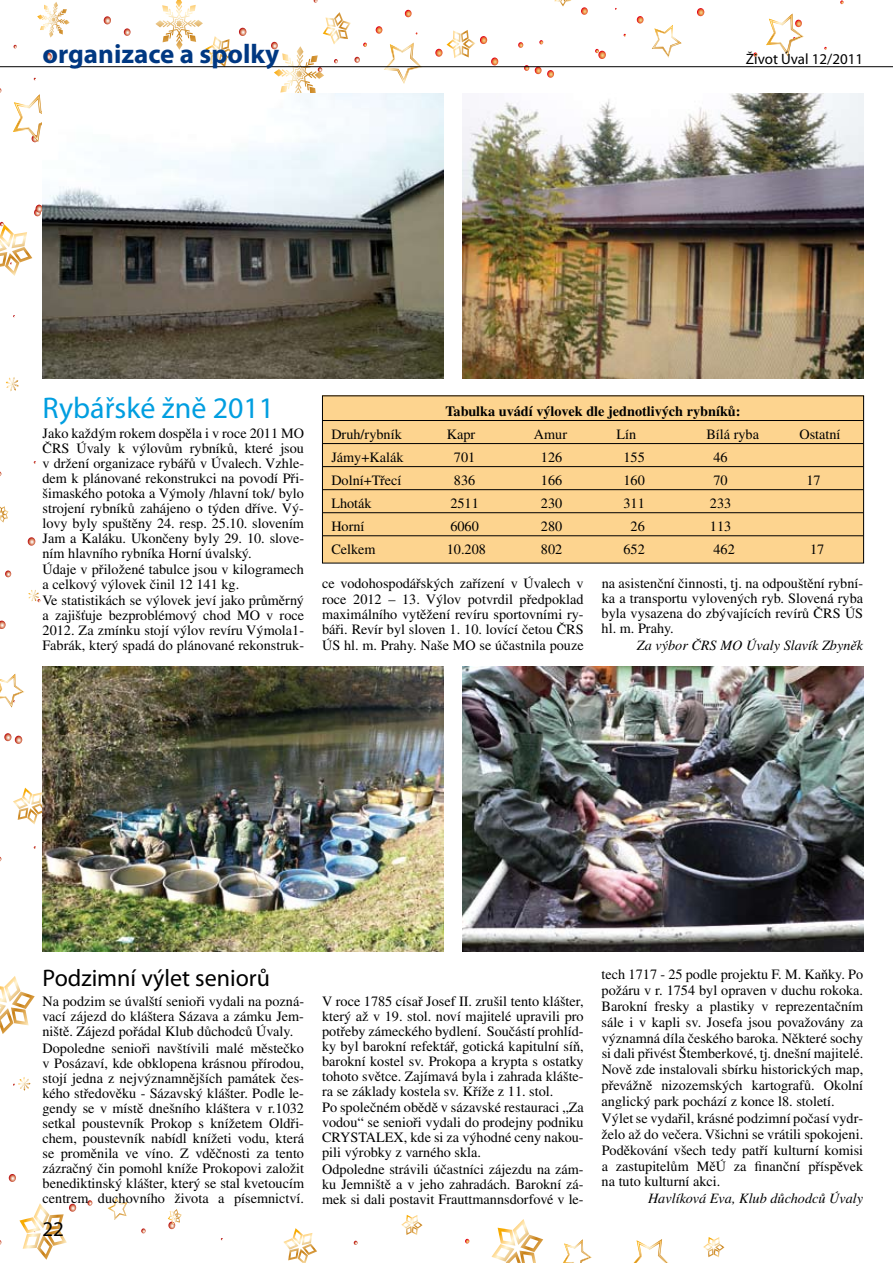
<style>
.page{position:relative;width:893px;height:1263px;background:#fff}
.page>*{position:absolute;margin:0;border:0;box-sizing:border-box;transform-origin:0 0}
.t1{font:30px "Myriad Pro";color:#009ee0}
.t2{font:700 27px "Myriad Pro";color:#003882}
.t3{font:24px "Myriad Pro";color:#000}
.t4{font:21px "Myriad Pro";color:#000}
.t5{font:15px "Myriad Pro";color:#000}
.t6{font:14.25px/15.1px "Times CE";color:#000}
.t7{font:italic 14.25px "Times CE";color:#000}
.t8{font:700 14.25px "Times CE";color:#000}
</style>
<div class="page">
<svg style="left:141px;top:1228px;width:5px;height:5px"></svg>
<svg style="left:87px;top:1200px;width:5px;height:6px"></svg>
<svg style="left:104px;top:16px;width:7px;height:8px"></svg>
<svg style="left:524px;top:65px;width:5px;height:6px"></svg>
<svg style="left:518px;top:42px;width:5px;height:6px"></svg>
<svg style="left:5px;top:570px;width:6px;height:7px"></svg>
<svg style="left:0;top:621px;width:6px;height:8px"></svg>
<svg style="left:697px;top:8px;width:7px;height:8px"></svg>
<svg style="left:465px;top:1239px;width:4px;height:4px"></svg>
<svg style="left:354px;top:1241px;width:4px;height:4px"></svg>
<svg style="left:9px;top:1174px;width:7px;height:8px"></svg>
<svg style="left:34px;top:205px;width:9px;height:11px"></svg>
<svg style="left:405px;top:10px;width:7px;height:7px"></svg>
<svg style="left:581px;top:7px;width:7px;height:8px"></svg>
<svg style="left:539px;top:40px;width:4px;height:4px"></svg>
<svg style="left:535px;top:67px;width:19px;height:11px"></svg>
<svg style="left:753px;top:52px;width:4px;height:5px"></svg>
<svg style="left:376px;top:26px;width:6px;height:8px"></svg>
<svg style="left:124px;top:28px;width:7px;height:8px"></svg>
<svg style="left:4px;top:733px;width:18px;height:11px"></svg>
<svg style="left:637px;top:16px;width:6px;height:8px"></svg>
<svg style="left:595px;top:49px;width:11px;height:10px"></svg>
<svg style="left:45px;top:53px;width:7px;height:7px"></svg>
<svg style="left:840px;top:0;width:4px;height:4px"></svg>
<svg style="left:28px;top:537px;width:7px;height:9px"></svg>
<svg style="left:37px;top:2px;width:33px;height:36px"></svg>
<svg style="left:6px;top:377px;width:13px;height:14px"></svg>
<svg style="left:13px;top:1077px;width:18px;height:14px"></svg>
<svg style="left:28px;top:590px;width:12px;height:12px"></svg>
<svg style="left:0;top:506px;width:9px;height:17px"></svg>
<svg style="left:168px;top:1209px;width:14px;height:20px"></svg>
<svg style="left:13px;top:788px;width:30px;height:37px"></svg>
<svg style="left:283px;top:1228px;width:34px;height:35px"></svg>
<svg style="left:0;top:976px;width:35px;height:58px"></svg>
<svg style="left:491px;top:1219px;width:52px;height:44px"></svg>
<svg style="left:19px;top:1203px;width:57px;height:57px"></svg>
<svg style="left:401px;top:1215px;width:22px;height:20px"></svg>
<svg style="left:703px;top:1237px;width:21px;height:20px"></svg>
<svg style="left:435px;top:30px;width:63px;height:35px"></svg>
<svg style="left:554px;top:0;width:17px;height:6px"></svg>
<svg style="left:271px;top:12px;width:96px;height:82px"></svg>
<svg style="left:155px;top:0;width:91px;height:66px"></svg>
<svg style="left:0;top:222px;width:32px;height:54px"></svg>
<svg style="left:634px;top:1239px;width:35px;height:24px"></svg>
<svg style="left:0;top:674px;width:25px;height:33px"></svg>
<svg style="left:563px;top:1239px;width:29px;height:24px"></svg>
<svg style="left:108px;top:1197px;width:19px;height:23px"></svg>
<svg style="left:384px;top:43px;width:39px;height:41px"></svg>
<svg style="left:652px;top:25px;width:30px;height:33px"></svg>
<svg style="left:766px;top:13px;width:38px;height:43px"></svg>
<svg style="left:13px;top:94px;width:29px;height:48px"></svg>
<hr style="left:0;top:66px;width:893px;height:1px;background:#000">
<img style="left:43px;top:94px;width:400px;height:284px">
<img style="left:43px;top:666px;width:400px;height:285px">
<img style="left:462px;top:94px;width:401px;height:284px">
<img style="left:462px;top:666px;width:401px;height:285px">
<div style="left:322px;top:396px;width:542px;height:167px;background:#fdd48f"></div>
<hr style="left:323px;top:420px;width:540px;height:1px;background:#000">
<hr style="left:323px;top:443px;width:540px;height:1px;background:#000">
<hr style="left:323px;top:466px;width:540px;height:1px;background:#000">
<hr style="left:323px;top:489px;width:540px;height:1px;background:#000">
<hr style="left:323px;top:512px;width:540px;height:1px;background:#000">
<hr style="left:323px;top:535px;width:540px;height:1px;background:#000">
<h2 class="t2" style="left:43px;top:36px;width:238px">organizace a spolky</h2>
<p class="t5" style="left:746px;top:49px;width:119px">Život Úval 12/2011</p>
<h1 class="t1" style="left:43px;top:389px;width:233px">Rybářské žně 2011</h1>
<p class="t8" style="left:445px;top:403px;width:297px">Tabulka uvádí výlovek dle jednotlivých rybníků:</p>
<p class="t6" style="left:331px;top:426px;width:72px">Druh/rybník</p>
<p class="t6" style="left:447px;top:426px;width:30px">Kapr</p>
<p class="t6" style="left:534px;top:426px;width:35px">Amur</p>
<p class="t6" style="left:616px;top:426px;width:21px">Lín</p>
<p class="t6" style="left:706px;top:426px;width:54px">Bílá ryba</p>
<p class="t6" style="left:799px;top:426px;width:43px">Ostatní</p>
<p class="t6" style="left:331px;top:449px;width:74px">Jámy+Kalák</p>
<p class="t6" style="left:454px;top:449px;width:23px">701</p>
<p class="t6" style="left:541px;top:449px;width:23px">126</p>
<p class="t6" style="left:623px;top:449px;width:23px">155</p>
<p class="t6" style="left:713px;top:449px;width:16px">46</p>
<p class="t6" style="left:331px;top:472px;width:72px">Dolní+Třecí</p>
<p class="t6" style="left:454px;top:472px;width:23px">836</p>
<p class="t6" style="left:541px;top:472px;width:23px">166</p>
<p class="t6" style="left:623px;top:472px;width:23px">160</p>
<p class="t6" style="left:713px;top:472px;width:16px">70</p>
<p class="t6" style="left:806px;top:472px;width:16px">17</p>
<p class="t6" style="left:331px;top:496px;width:42px">Lhoták</p>
<p class="t6" style="left:450px;top:496px;width:30px">2511</p>
<p class="t6" style="left:541px;top:496px;width:23px">230</p>
<p class="t6" style="left:623px;top:496px;width:23px">311</p>
<p class="t6" style="left:710px;top:496px;width:23px">233</p>
<p class="t6" style="left:331px;top:519px;width:35px">Horní</p>
<p class="t6" style="left:450px;top:519px;width:30px">6060</p>
<p class="t6" style="left:541px;top:519px;width:23px">280</p>
<p class="t6" style="left:631px;top:519px;width:16px">26</p>
<p class="t6" style="left:710px;top:519px;width:23px">113</p>
<p class="t6" style="left:331px;top:542px;width:46px">Celkem</p>
<p class="t6" style="left:447px;top:542px;width:41px">10.208</p>
<p class="t6" style="left:541px;top:542px;width:23px">802</p>
<p class="t6" style="left:623px;top:542px;width:23px">652</p>
<p class="t6" style="left:713px;top:542px;width:23px">462</p>
<p class="t6" style="left:810px;top:542px;width:16px">17</p>
<p class="t6" style="left:322px;top:576px;width:263px;text-align:justify">ce vodohospodářských zařízení v Úvalech v roce 2012 – 13. Výlov potvrdil předpoklad maximálního vytěžení revíru sportovními ry&shy;báři. Revír byl sloven 1. 10. lovící četou ČRS ÚS hl. m. Prahy. Naše MO se účastnila pouze</p>
<p class="t6" style="left:602px;top:576px;width:263px;text-align:justify">na asistenční činnosti, tj. na odpouštění rybní&shy;ka a transportu vylovených ryb. Slovená ryba byla vysazena do zbývajících revírů ČRS ÚS hl. m. Prahy.</p>
<p class="t6" style="left:42px;top:425px;width:263px">Jako každým rokem dospěla i v roce 2011 MO ČRS Úvaly k výlovům rybníků, které jsou v držení organizace rybářů v Úvalech. Vzhle&shy;dem k plánované rekonstrukci na povodí Při&shy;šimaského potoka a Výmoly /hlavní tok/ bylo strojení rybníků zahájeno o týden dříve. Vý&shy;lovy byly spuštěny 24. resp. 25.10. slovením Jam a Kaláku. Ukončeny byly 29. 10. slove&shy;ním hlavního rybníka Horní úvalský.<br>Údaje v přiložené tabulce jsou v kilogramech a celkový výlovek činil 12 141 kg.<br>Ve statistikách se výlovek jeví jako průměrný a zajišťuje bezproblémový chod MO v roce 2012. Za zmínku stojí výlov revíru Výmola1- Fabrák, který spadá do plánované rekonstruk-</p>
<p class="t7" style="left:637px;top:636px;width:228px">Za výbor ČRS MO Úvaly Slavík Zbyněk</p>
<h3 class="t3" style="left:43px;top:963px;width:229px">Podzimní výlet seniorů</h3>
<p class="t6" style="left:602px;top:966px;width:263px;line-height:15.9px">tech 1717 - 25 podle projektu F. M. Kaňky. Po požáru v r. 1754 byl opraven v duchu rokoka.<br>Barokní fresky a plastiky v reprezentačním sále i v kapli sv. Josefa jsou považovány za významná díla českého baroka. Některé sochy si dali přivést Štemberkové, tj. dnešní majitelé.<br>Nově zde instalovali sbírku historických map, převážně nizozemských kartografů. Okolní anglický park pochází z konce l8. století.<br>Výlet se vydařil, krásné podzimní počasí vydr&shy;želo až do večera. Všichni se vrátili spokojeni.<br>Poděkování všech tedy patří kulturní komisi a zastupitelům MěÚ za finanční příspěvek na tuto kulturní akci.</p>
<p class="t7" style="left:648px;top:1190px;width:217px">Havlíková Eva, Klub důchodců Úvaly</p>
<p class="t6" style="left:42px;top:993px;width:263px">Na podzim se úvalští senioři vydali na pozná&shy;vací zájezd do kláštera Sázava a zámku Jem&shy;niště. Zájezd pořádal Klub důchodců Úvaly.<br>Dopoledne senioři navštívili malé městečko v Posázaví, kde obklopena krásnou přírodou, stojí jedna z nejvýznamnějších památek čes&shy;kého středověku - Sázavský klášter. Podle le&shy;gendy se v místě dnešního kláštera v r.1032 setkal poustevník Prokop s knížetem Oldři&shy;chem, poustevník nabídl knížeti vodu, která se proměnila ve víno. Z vděčnosti za tento zázračný čin pomohl kníže Prokopovi založit benediktinský klášter, který se stal kvetoucím centrem duchovního života a písemnictví.</p>
<p class="t6" style="left:322px;top:993px;width:263px">V roce 1785 císař Josef II. zrušil tento klášter, který až v 19. stol. noví majitelé upravili pro potřeby zámeckého bydlení. Součástí prohlíd&shy;ky byl barokní refektář, gotická kapitulní síň, barokní kostel sv. Prokopa a krypta s ostatky tohoto světce. Zajímavá byla i zahrada klášte&shy;ra se základy kostela sv. Kříže z 11. stol.<br>Po společném obědě v sázavské restauraci „Za vodou“ se senioři vydali do prodejny podniku CRYSTALEX, kde si za výhodné ceny nakou&shy;pili výrobky z varného skla.<br>Odpoledne strávili účastníci zájezdu na zám&shy;ku Jemniště a v jeho zahradách. Barokní zá&shy;mek si dali postavit Frauttmannsdorfové v le-</p>
<h3 class="t4" style="left:43px;top:1216px;width:23px">22</h3>
</div>
